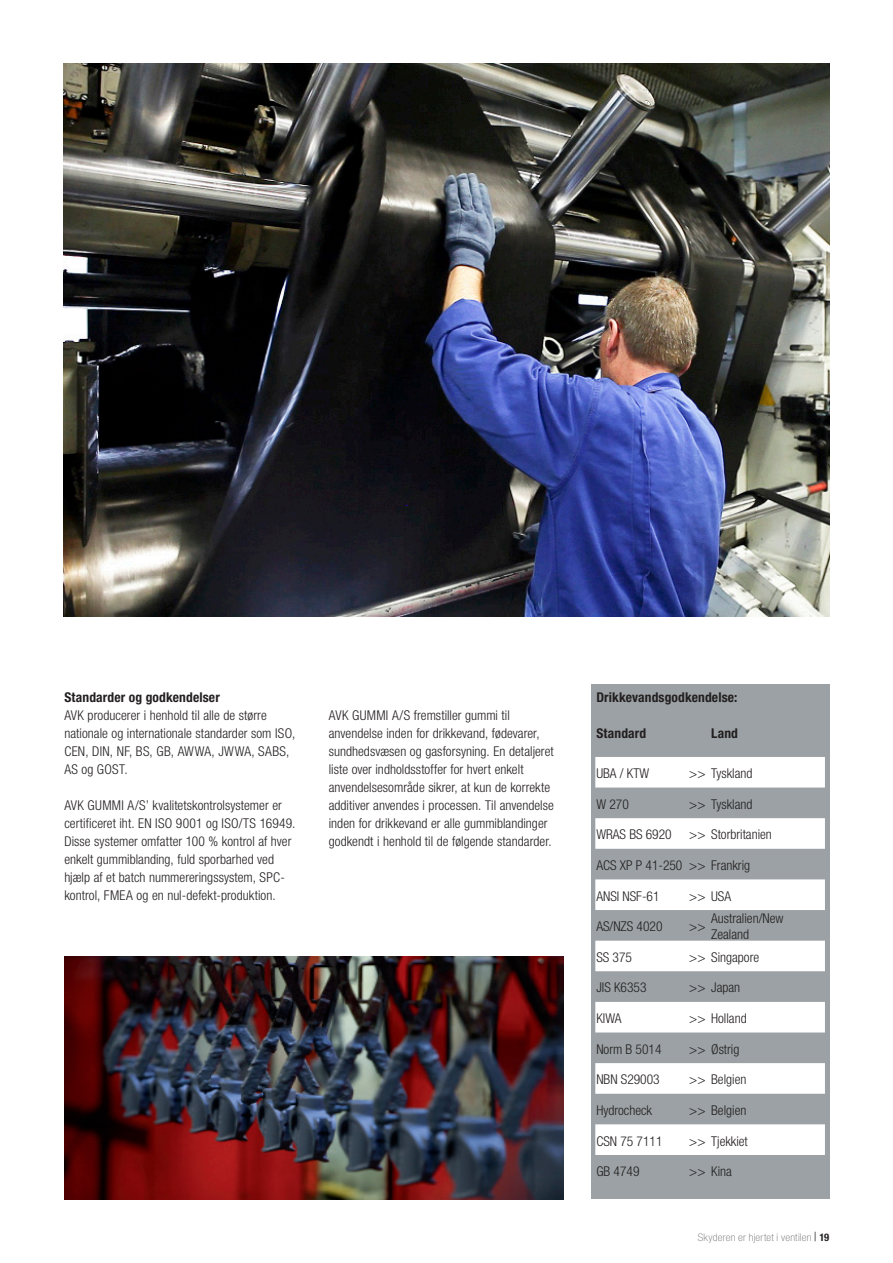
<style>
.page{position:relative;width:893px;height:1263px;background:#fff}
.page>*{position:absolute;margin:0;border:0;box-sizing:border-box;transform-origin:0 0}
.BODY_COPY{font:300 condensed 13.5px/18px "Helvetica Neue LT Pro";letter-spacing:.005em;color:#231f20}
.SUB_HEADLINES{font:700 condensed 13.5px "Helvetica Neue LT Pro";letter-spacing:.01em;color:#231f20}
.t1{font:100 condensed 10.5px "Helvetica Neue LT Pro";letter-spacing:.02em;color:#6c6d70;scale:1.1 1}
.s1{font-family:"Times New Roman";font-weight:700;font-stretch:normal;color:#231f20}
.s2{font-weight:700;color:#231f20}
</style>
<div class="page">
<img style="left:64px;top:64px;width:765px;height:553px">
<img style="left:64px;top:957px;width:499px;height:242px">
<div style="left:591px;top:685px;width:238px;height:514px;background:#9ba1a4"></div>
<svg style="left:595px;top:757px;width:230px;height:398px;fill:#fff"></svg>
<p class="SUB_HEADLINES" style="left:64px;top:689px;width:157px">Standarder og godkendelser</p>
<p class="BODY_COPY" style="left:64px;top:706px;width:232px">AVK producerer i henhold til alle de større nationale og internationale standarder som ISO, CEN, DIN, NF, BS, GB, AWWA, JWWA, SABS, AS og GOST.</p>
<p class="BODY_COPY" style="left:64px;top:796px;width:233px">AVK GUMMI A/S’ kvalitetskontrolsystemer er certificeret iht. EN ISO 9001 og ISO/TS 16949.<br>Disse systemer omfatter 100 % kontrol af hver enkelt gummiblanding, fuld sporbarhed ved hjælp af et batch nummereringssystem, SPC&shy;kontrol, FMEA og en nul-defekt-produktion.</p>
<p class="BODY_COPY" style="left:329px;top:706px;width:227px">AVK GUMMI A/S fremstiller gummi til anvendelse inden for drikkevand, fødevarer, sundhedsvæsen og gasforsyning. En detaljeret liste over indholdsstoffer for hvert enkelt anvendelsesområde sikrer, at kun de korrekte additiver anvendes i processen. Til anvendelse inden for drikkevand er alle gummiblandinger godkendt i henhold til de følgende standarder.</p>
<p class="SUB_HEADLINES" style="left:596px;top:689px;width:143px">Drikkevandsgodkendelse:</p>
<p class="SUB_HEADLINES" style="left:596px;top:725px;width:51px">Standard</p>
<p class="SUB_HEADLINES" style="left:711px;top:725px;width:28px">Land</p>
<p class="BODY_COPY" style="left:596px;top:764px;width:54px">UBA / KTW</p>
<p class="BODY_COPY" style="left:689px;top:764px;width:65px">&gt;&gt; Tyskland</p>
<p class="BODY_COPY" style="left:596px;top:795px;width:34px">W 270</p>
<p class="BODY_COPY" style="left:689px;top:795px;width:65px">&gt;&gt; Tyskland</p>
<p class="BODY_COPY" style="left:596px;top:825px;width:77px">WRAS BS 6920</p>
<p class="BODY_COPY" style="left:689px;top:825px;width:84px">&gt;&gt; Storbritanien</p>
<p class="BODY_COPY" style="left:596px;top:856px;width:88px">ACS XP P 41-250</p>
<p class="BODY_COPY" style="left:689px;top:856px;width:62px">&gt;&gt; Frankrig</p>
<p class="BODY_COPY" style="left:596px;top:887px;width:65px">ANSI NSF-61</p>
<p class="BODY_COPY" style="left:689px;top:887px;width:43px">&gt;&gt; USA</p>
<p class="BODY_COPY" style="left:596px;top:917px;width:68px">AS/NZS 4020</p>
<p class="BODY_COPY" style="left:689px;top:917px;width:18px">&gt;&gt;</p>
<p class="BODY_COPY" style="left:711px;top:910px;width:74px;line-height:16.5px">Australien/New<br>Zealand</p>
<p class="BODY_COPY" style="left:596px;top:948px;width:37px">SS 375</p>
<p class="BODY_COPY" style="left:689px;top:948px;width:71px">&gt;&gt; Singapore</p>
<p class="BODY_COPY" style="left:596px;top:978px;width:52px">JIS K6353</p>
<p class="BODY_COPY" style="left:689px;top:978px;width:52px">&gt;&gt; Japan</p>
<p class="BODY_COPY" style="left:596px;top:1009px;width:27px">KIWA</p>
<p class="BODY_COPY" style="left:689px;top:1009px;width:59px">&gt;&gt; Holland</p>
<p class="BODY_COPY" style="left:596px;top:1040px;width:67px">Norm B 5014</p>
<p class="BODY_COPY" style="left:689px;top:1040px;width:52px">&gt;&gt; Østrig</p>
<p class="BODY_COPY" style="left:596px;top:1070px;width:65px">NBN S29003</p>
<p class="BODY_COPY" style="left:689px;top:1070px;width:59px">&gt;&gt; Belgien</p>
<p class="BODY_COPY" style="left:596px;top:1101px;width:57px">Hydrocheck</p>
<p class="BODY_COPY" style="left:689px;top:1101px;width:59px">&gt;&gt; Belgien</p>
<p class="BODY_COPY" style="left:596px;top:1132px;width:68px">CSN 75 7111</p>
<p class="BODY_COPY" style="left:689px;top:1132px;width:60px">&gt;&gt; Tjekkiet</p>
<p class="BODY_COPY" style="left:596px;top:1162px;width:45px">GB 4749</p>
<p class="BODY_COPY" style="left:689px;top:1162px;width:44px">&gt;&gt; Kina</p>
<p class="t1" style="left:698px;top:1231px;width:121px">Skyderen er hjertet i ventilen <span class="s1">|</span> <span class="s2">19</span></p>
</div>
